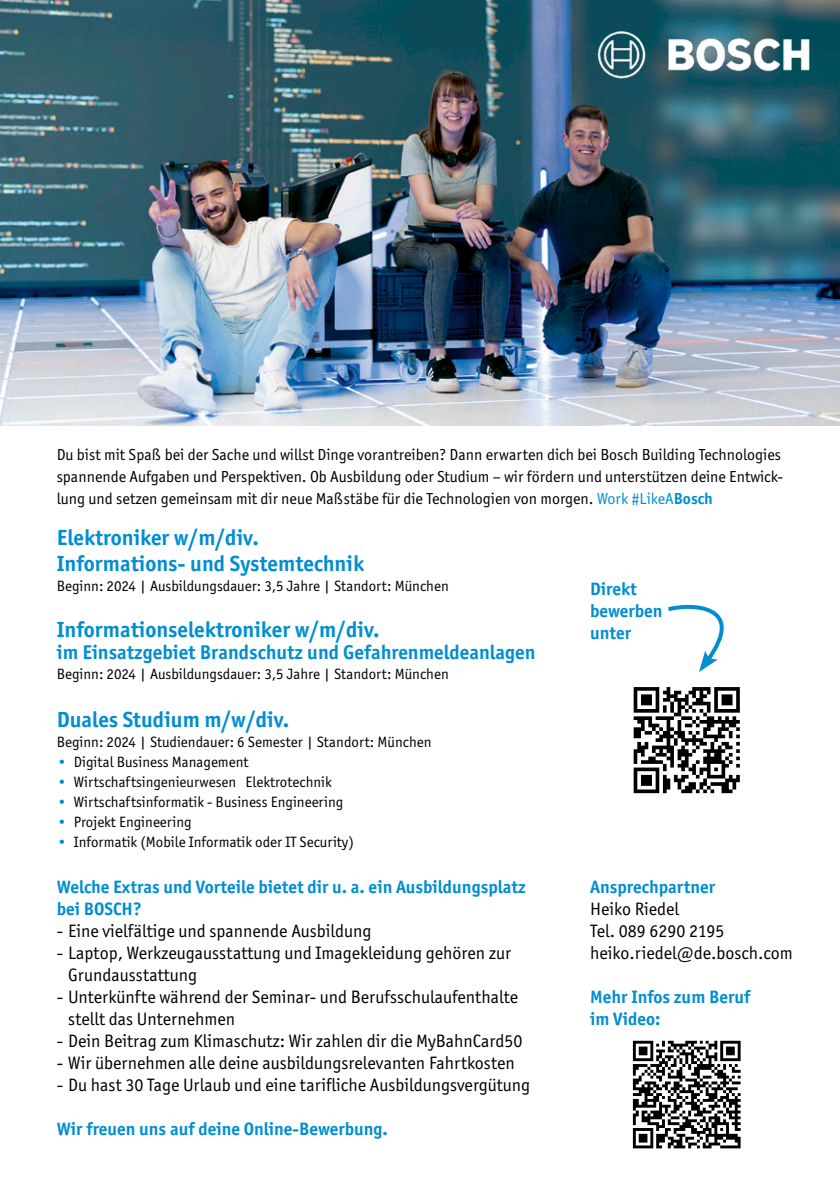
<style>
.page{position:relative;width:840px;height:1191px;background:#fff}
.page>*{position:absolute;margin:0;border:0;box-sizing:border-box;transform-origin:0 0}
.t1{font:700 22px/26px "Officina San ITC";color:#008ed1}
.t2{font:700 20px "Officina San ITC";color:#008ed1}
.t3{font:18px/22px "Officina San ITC";color:#000}
.t4{font:700 18px/22px "Officina San ITC";color:#008ed1}
.t5{font:16px/22px "Officina San ITC";color:#000}
.t6{font:15px "Officina San ITC";color:#000}
.s1{color:#008ed1}
.s2{font-weight:700;color:#008ed1}
</style>
<div class="page">
<img style="left:0;top:0;width:839px;height:425px">
<img style="left:567px;top:0;width:272px;height:109px">
<svg style="left:633px;top:687px;width:106px;height:106px"></svg>
<svg style="left:668px;top:604px;width:56px;height:68px"></svg>
<div style="left:629px;top:1037px;width:114px;height:114px;background:linear-gradient(to right,#fff,#fff)"></div>
<svg style="left:632px;top:1040px;width:108px;height:108px"></svg>
<p class="t5" style="left:57px;top:444px;width:727px">Du bist mit Spaß bei der Sache und willst Dinge vorantreiben? Dann erwarten dich bei Bosch Building Technologies spannende Aufgaben und Perspektiven. Ob Ausbildung oder Studium – wir fördern und unterstützen deine Entwick&shy;lung und setzen gemeinsam mit dir neue Maßstäbe für die Technologien von morgen. <span class="s1">Work #LikeA</span><span class="s2">Bosch</span></p>
<p class="t1" style="left:57px;top:524px;width:308px">Elektroniker w/m/div.<br>Informations- und Systemtechnik</p>
<p class="t6" style="left:57px;top:577px;width:393px">Beginn: 2024 | Ausbildungsdauer: 3,5 Jahre | Standort: München</p>
<p class="t1" style="left:57px;top:616px;width:324px">Informationselektroniker w/m/div.</p>
<p class="t2" style="left:57px;top:639px;width:480px">im Einsatzgebiet Brandschutz und Gefahrenmeldeanlagen</p>
<p class="t6" style="left:57px;top:665px;width:393px">Beginn: 2024 | Ausbildungsdauer: 3,5 Jahre | Standort: München</p>
<p class="t1" style="left:57px;top:706px;width:234px">Duales Studium m/w/div.</p>
<p class="t6" style="left:57px;top:733px;width:376px">Beginn: 2024 | Studiendauer: 6 Semester | Standort: München</p>
<p class="t6" style="left:57px;top:753px;width:193px"><span class="s1">•</span> Digital Business Management</p>
<p class="t6" style="left:57px;top:773px;width:276px"><span class="s1">•</span> Wirtschaftsingenieurwesen ‒ Elektrotechnik</p>
<p class="t6" style="left:57px;top:793px;width:288px"><span class="s1">•</span> Wirtschaftsinformatik - Business Engineering</p>
<p class="t6" style="left:57px;top:813px;width:136px"><span class="s1">•</span> Projekt Engineering</p>
<p class="t6" style="left:57px;top:833px;width:298px"><span class="s1">•</span> Informatik (Mobile Informatik oder IT Security)</p>
<p class="t4" style="left:57px;top:876px;width:470px">Welche Extras und Vorteile bietet dir u. a. ein Ausbildungsplatz bei BOSCH?</p>
<p class="t3" style="left:57px;top:920px;width:316px">- Eine vielfältige und spannende Ausbildung</p>
<p class="t3" style="left:68px;top:942px;width:444px;text-indent:-11px">- Laptop, Werkzeugausstattung und Imagekleidung gehören zur<br>Grundausstattung</p>
<p class="t3" style="left:68px;top:986px;width:451px;text-indent:-11px">- Unterkünfte während der Seminar- und Berufsschulaufenthalte stellt das Unternehmen</p>
<p class="t3" style="left:57px;top:1030px;width:467px">- Dein Beitrag zum Klimaschutz: Wir zahlen dir die MyBahnCard50</p>
<p class="t3" style="left:57px;top:1052px;width:459px">- Wir übernehmen alle deine ausbildungsrelevanten Fahrtkosten</p>
<p class="t3" style="left:57px;top:1074px;width:475px">- Du hast 30 Tage Urlaub und eine tarifliche Ausbildungsvergütung</p>
<p class="t4" style="left:57px;top:1118px;width:332px">Wir freuen uns auf deine Online-Bewerbung.</p>
<p class="t4" style="left:590px;top:578px;width:74px">Direkt bewerben unter</p>
<p class="t4" style="left:590px;top:876px;width:126px">Ansprechpartner</p>
<p class="t3" style="left:590px;top:898px;width:204px">Heiko Riedel<br>Tel. 089 6290 2195 heiko.riedel@de.bosch.com</p>
<p class="t4" style="left:590px;top:986px;width:162px">Mehr Infos zum Beruf im Video:</p>
</div>
